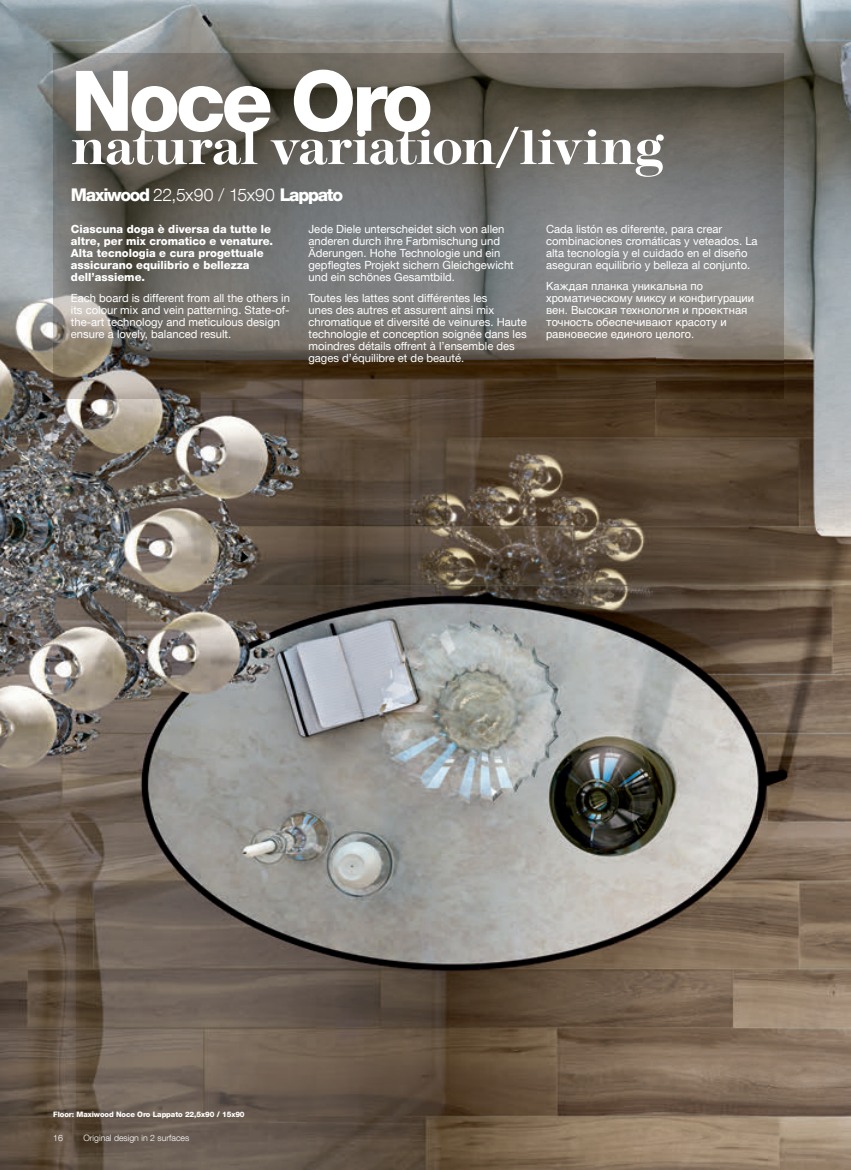
<style>
.page{position:relative;width:851px;height:1170px;background:#fff}
.page>*{position:absolute;margin:0;border:0;box-sizing:border-box;transform-origin:0 0}
.t1{font:800 83.75px "Helvetica Neue LT Com";letter-spacing:-.05em;color:#fff}
.t2{font:700 50px "Modern Two Sxtn ITC Std";letter-spacing:-.01em;color:#fff}
.t3{font:800 17.5px "Helvetica Neue LT Com";letter-spacing:-.075em;color:#fff}
.t4{font:11.25px/12px "Helvetica Neue LT Com";color:#fff}
.t5{font:11.25px/12px "Helvetica Cyr Upright";color:#fff}
.t6{font:800 11.25px/12px "Helvetica Neue LT Com";color:#fff}
.t7{font:300 8.75px "Helvetica Neue LT Com";color:#fff}
.t8{font:800 7.5px "Helvetica Neue LT Com";letter-spacing:-.01em;color:#fff}
.s1{font-weight:300}
</style>
<div class="page">
<img style="left:0;top:0;width:850px;height:1169px">
<img style="left:53px;top:53px;width:730px;height:346px">
<h1 class="t1" style="left:71px;top:51px;width:363px">Noce Oro</h1>
<h2 class="t2" style="left:71px;top:119px;width:594px">natural variation/living</h2>
<h3 class="t3" style="left:71px;top:184px;width:273px">Maxiwood <span class="s1">22,5x90 / 15x90</span> Lappato</h3>
<p class="t6" style="left:71px;top:223px;width:204px">Ciascuna doga è diversa da tutte le altre, per mix cromatico e venature.<br>Alta tecnologia e cura progettuale assicurano equilibrio e bellezza dell’assieme.</p>
<p class="t4" style="left:71px;top:291px;width:221px">Each board is different from all the others in its colour mix and vein patterning. State-of&shy;the-art technology and meticulous design ensure a lovely, balanced result.</p>
<p class="t4" style="left:308px;top:223px;width:207px">Jede Diele unterscheidet sich von allen anderen durch ihre Farbmischung und Äderungen. Hohe Technologie und ein gepflegtes Projekt sichern Gleichgewicht und ein schönes Gesamtbild.</p>
<p class="t4" style="left:308px;top:291px;width:220px">Toutes les lattes sont différentes les<br>unes des autres et assurent ainsi mix chromatique et diversité de veinures. Haute technologie et conception soignée dans les moindres détails offrent à l’ensemble des gages d’équilibre et de beauté.</p>
<p class="t4" style="left:546px;top:223px;width:213px">Cada listón es diferente, para crear combinaciones cromáticas y veteados. La alta tecnología y el cuidado en el diseño aseguran equilibrio y belleza al conjunto.</p>
<p class="t5" style="left:546px;top:280px;width:209px">Каждая планка уникальна по хроматическому миксу и конфигурации вен. Высокая технология и проектная точность обеспечивают красоту и равновесие единого целого.</p>
<p class="t8" style="left:53px;top:1109px;width:193px">Floor: Maxiwood Noce Oro Lappato 22,5x90 / 15x90</p>
<p class="t7" style="left:53px;top:1132px;width:11px">16</p>
<p class="t7" style="left:83px;top:1132px;width:107px">Original design in 2 surfaces</p>
</div>
